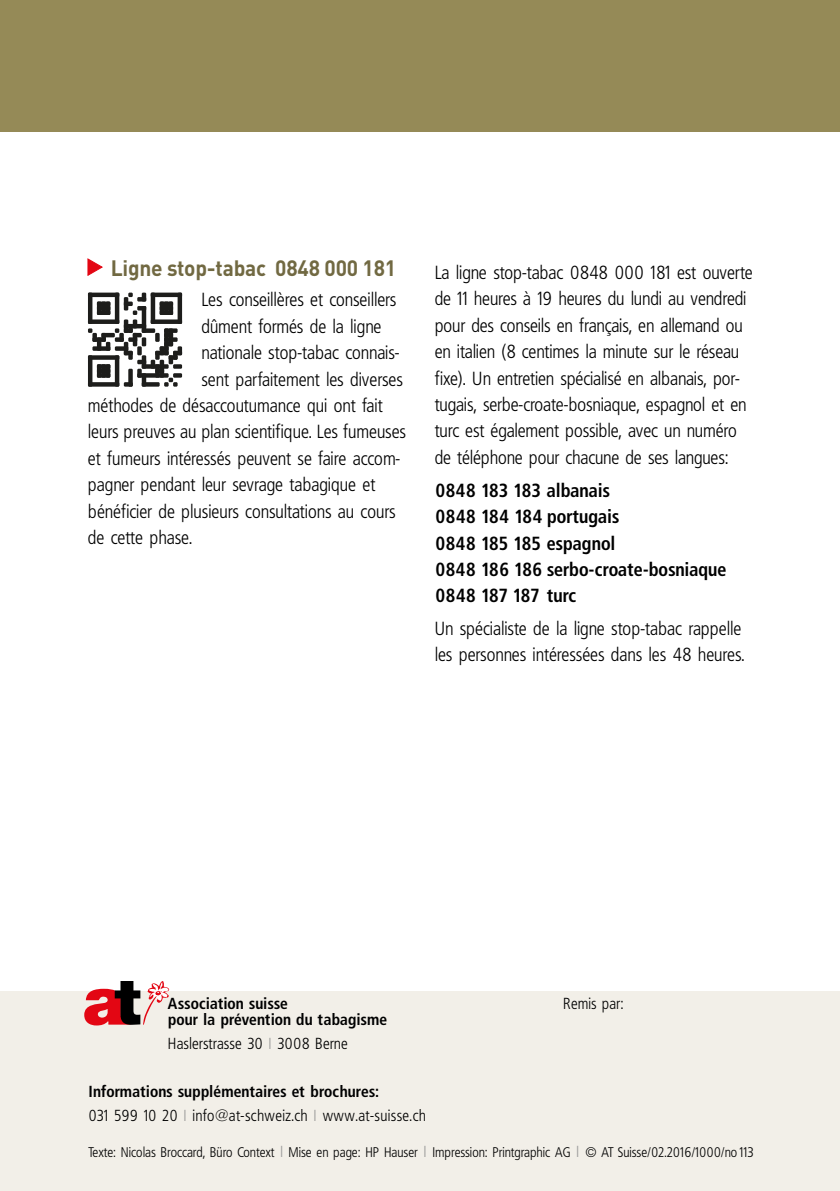
<style>
.page{position:relative;width:840px;height:1191px;background:#fff}
.page>*{position:absolute;margin:0;border:0;box-sizing:border-box;transform-origin:0 0}
.t1{font:700 22px "DIN Pro";letter-spacing:-.01em;color:#716942;scale:.95 1}
.t2{font:300 condensed 19px/26.4px "Frutiger Pro Frutiger";letter-spacing:-.005em;color:#000}
.t3{font:700 condensed 19px/26.4px "Frutiger Pro Frutiger";letter-spacing:-.015em;color:#000}
.t4{font:300 condensed 16px/24px "Frutiger Pro Frutiger";letter-spacing:.02em;color:#000}
.t5{font:700 condensed 16px/24px "Frutiger Pro Frutiger";letter-spacing:.005em;color:#000}
.t6{font:300 condensed 14px "Frutiger Pro Frutiger";letter-spacing:-.005em;color:#000}
.s1{font-weight:300}
.s2{font-weight:300;color:#9d9d9c}
.s3{font-weight:700}
.s4{color:#9d9d9c}
.s5{font-size:16px;color:#9d9d9c}
</style>
<div class="page">
<div style="left:0;top:0;width:839px;height:132px;background:#958a57"></div>
<hr style="left:839px;top:0;width:1px;height:265px;background:#958a57">
<div style="left:0;top:991px;width:839px;height:200px;background:#f2efe8"></div>
<svg style="left:84px;top:981px;width:85px;height:44px"></svg>
<svg style="left:88px;top:259px;width:14px;height:16px"></svg>
<hr style="left:88px;top:292px;width:4px;height:32px;background:#1d1d1b">
<hr style="left:88px;top:355px;width:4px;height:32px;background:#1d1d1b">
<div style="left:92px;top:333px;width:5px;height:9px;background:#1d1d1b"></div>
<hr style="left:97px;top:337px;width:4px;height:14px;background:#1d1d1b">
<div style="left:88px;top:292px;width:31px;height:5px;background:#1d1d1b"></div>
<div style="left:97px;top:301px;width:13px;height:5px;background:#1d1d1b"></div>
<hr style="left:97px;top:306px;width:13px;height:4px;background:#1d1d1b">
<div style="left:97px;top:310px;width:13px;height:5px;background:#1d1d1b"></div>
<div style="left:88px;top:319px;width:31px;height:5px;background:#1d1d1b"></div>
<svg style="left:101px;top:333px;width:14px;height:4px"></svg>
<div style="left:92px;top:337px;width:14px;height:5px;background:#1d1d1b"></div>
<div style="left:92px;top:346px;width:18px;height:5px;background:#1d1d1b"></div>
<div style="left:88px;top:355px;width:31px;height:5px;background:#1d1d1b"></div>
<div style="left:97px;top:364px;width:13px;height:5px;background:#1d1d1b"></div>
<hr style="left:97px;top:369px;width:13px;height:4px;background:#1d1d1b">
<div style="left:97px;top:373px;width:13px;height:5px;background:#1d1d1b"></div>
<div style="left:88px;top:382px;width:31px;height:5px;background:#1d1d1b"></div>
<svg style="left:88px;top:328px;width:4px;height:5px"></svg>
<svg style="left:106px;top:292px;width:76px;height:95px"></svg>
<p class="t1" style="left:111px;top:253px;width:302px">Ligne stop-tabac 0848 000 181</p>
<p class="t2" style="left:201px;top:286px;width:196px">Les conseillères et conseillers</p>
<p class="t2" style="left:201px;top:313px;width:181px">dûment formés de la ligne</p>
<p class="t2" style="left:201px;top:339px;width:200px">nationale stop-tabac connais-</p>
<p class="t2" style="left:201px;top:365px;width:203px">sent parfaitement les diverses</p>
<p class="t2" style="left:88px;top:392px;width:296px">méthodes de désaccoutumance qui ont fait</p>
<p class="t2" style="left:88px;top:418px;width:319px">leurs preuves au plan scientifique. Les fumeuses</p>
<p class="t2" style="left:88px;top:445px;width:314px">et fumeurs intéressés peuvent se faire accom-</p>
<p class="t2" style="left:88px;top:471px;width:289px">pagner pendant leur sevrage tabagique et</p>
<p class="t2" style="left:88px;top:497px;width:309px">bénéficier de plusieurs consultations au cours</p>
<p class="t2" style="left:88px;top:524px;width:106px">de cette phase.</p>
<p class="t2" style="left:434px;top:259px;width:319px">La ligne stop-tabac 0848 000 181 est ouverte de 11 heures à 19 heures du lundi au vendredi pour des conseils en français, en allemand ou en italien (8 centimes la minute sur le réseau fixe). Un entretien spécialisé en albanais, por&shy;tugais, serbe-croate-bosniaque, espagnol et en turc est également possible, avec un numéro de téléphone pour chacune de ses langues:</p>
<p class="t3" style="left:434px;top:477px;width:293px">0848 183 183 albanais<br>0848 184 184 portugais<br>0848 185 185 espagnol<br>0848 186 186 serbo-croate-bosniaque<br>0848 187 187 turc</p>
<p class="t2" style="left:434px;top:615px;width:311px">Un spécialiste de la ligne stop-tabac rappelle les personnes intéressées dans les 48 heures.</p>
<p class="t5" style="left:168px;top:991px;width:121px">Association suisse</p>
<p class="t4" style="left:563px;top:991px;width:62px">Remis par:</p>
<p class="t5" style="left:168px;top:1007px;width:221px">pour la prévention du tabagisme<br><span class="s1">Haslerstrasse 30</span> <span class="s2">I</span> <span class="s1">3008 Berne</span></p>
<p class="t4" style="left:88px;top:1079px;width:339px"><span class="s3">Informations supplémentaires et brochures:<br></span>031 599 10 20 <span class="s4">I</span> info@at-schweiz.ch <span class="s4">I</span> www.at-suisse.ch</p>
<p class="t6" style="left:88px;top:1142px;width:666px">Texte: Nicolas Broccard, Büro Context <span class="s5">I</span> Mise en page: HP Hauser <span class="s5">I</span> Impression: Printgraphic AG <span class="s5">I</span> © AT Suisse/02.2016/1000/no 113</p>
</div>
